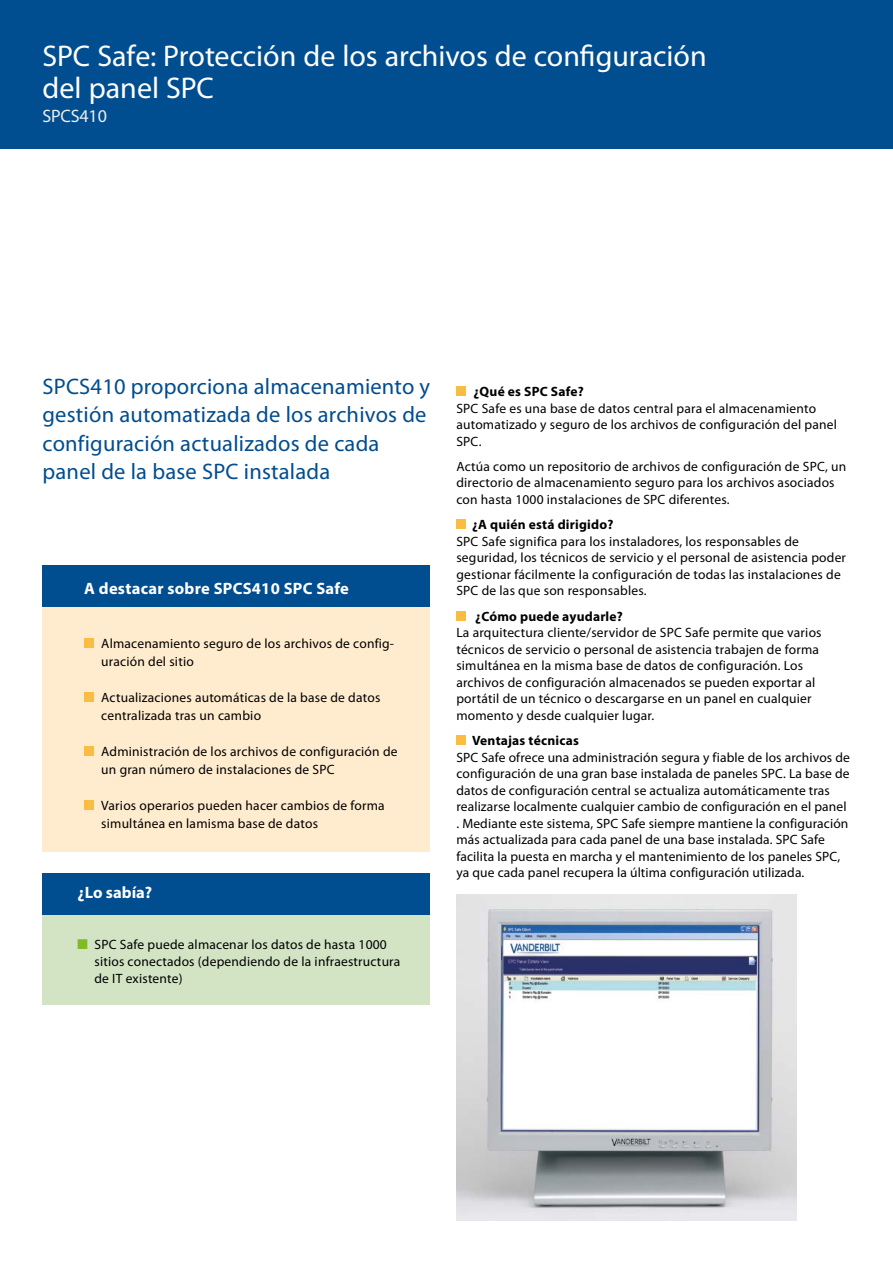
<style>
.page{position:relative;width:893px;height:1263px;background:#fff}
.page>*{position:absolute;margin:0;border:0;box-sizing:border-box;transform-origin:0 0}
.t1{font:30px/31.5px "Myriad Pro";color:#fff}
.t2{font:22.5px/28.5px "Myriad Pro";letter-spacing:.01em;color:#004d8f}
.t3{font:18px "Myriad Pro";letter-spacing:-.01em;color:#ededed}
.t4{font:700 16.5px "Myriad Pro";letter-spacing:.015em;color:#fff}
.t5{font:13.5px/16.5px "Myriad Pro";letter-spacing:.015em;color:#000}
.t6{font:700 13.5px "Myriad Pro";letter-spacing:.015em;color:#000}
.s1{font-family:"Monotype Sorts";color:#80ba27}
</style>
<div class="page">
<div style="left:0;top:0;width:893px;height:149px;background:#004d8f"></div>
<div style="left:456px;top:387px;width:10px;height:9px;background:#fbbc43"></div>
<div style="left:456px;top:520px;width:10px;height:9px;background:#fbbc43"></div>
<div style="left:456px;top:611px;width:10px;height:10px;background:#fbbc43"></div>
<div style="left:456px;top:736px;width:10px;height:9px;background:#fbbc43"></div>
<div style="left:43px;top:566px;width:387px;height:41px;background:#004d8f"></div>
<div style="left:43px;top:607px;width:387px;height:245px;background:#ffebcd"></div>
<div style="left:84px;top:639px;width:10px;height:9px;background:#fbbc43"></div>
<div style="left:84px;top:693px;width:10px;height:9px;background:#fbbc43"></div>
<div style="left:84px;top:747px;width:10px;height:9px;background:#fbbc43"></div>
<div style="left:84px;top:801px;width:10px;height:9px;background:#fbbc43"></div>
<div style="left:43px;top:873px;width:387px;height:43px;background:#004d8f"></div>
<div style="left:43px;top:916px;width:387px;height:89px;background:#d2e4c4"></div>
<img style="left:456px;top:895px;width:340px;height:326px">
<h1 class="t1" style="left:43px;top:40px;width:666px">SPC Safe: Protección de los archivos de configuración del panel SPC</h1>
<h3 class="t3" style="left:43px;top:105px;width:66px">SPCS410</h3>
<h2 class="t2" style="left:43px;top:372px;width:389px">SPCS410 proporciona almacenamiento y gestión automatizada de los archivos de configuración actualizados de cada panel de la base SPC instalada</h2>
<p class="t4" style="left:84px;top:578px;width:266px">A destacar sobre SPCS410 SPC Safe</p>
<p class="t5" style="left:101px;top:634px;width:294px;line-height:18px">Almacenamiento seguro de los archivos de config&shy;uración del sitio</p>
<p class="t5" style="left:101px;top:688px;width:281px;line-height:18px">Actualizaciones automáticas de la base de datos centralizada tras un cambio</p>
<p class="t5" style="left:101px;top:742px;width:298px;line-height:18px">Administración de los archivos de configuración de un gran número de instalaciones de SPC</p>
<p class="t5" style="left:101px;top:796px;width:285px;line-height:18px">Varios operarios pueden hacer cambios de forma simultánea en lamisma base de datos</p>
<p class="t4" style="left:77px;top:882px;width:76px">¿Lo sabía?</p>
<p class="t5" style="left:94px;top:936px;width:307px;line-height:17px;text-indent:-17px"><span class="s1">n</span> SPC Safe puede almacenar los datos de hasta 1000 sitios conectados (dependiendo de la infraestructura de IT existente)</p>
<p class="t6" style="left:473px;top:383px;width:112px">¿Qué es SPC Safe?</p>
<p class="t5" style="left:456px;top:400px;width:382px">SPC Safe es una base de datos central para el almacenamiento automatizado y seguro de los archivos de configuración del panel<br>SPC.</p>
<p class="t5" style="left:456px;top:458px;width:391px">Actúa como un repositorio de archivos de configuración de SPC, un directorio de almacenamiento seguro para los archivos asociados con hasta 1000 instalaciones de SPC diferentes.</p>
<p class="t6" style="left:472px;top:516px;width:143px">¿A quién está dirigido?</p>
<p class="t5" style="left:456px;top:533px;width:391px">SPC Safe significa para los instaladores, los responsables de seguridad, los técnicos de servicio y el personal de asistencia poder gestionar fácilmente la configuración de todas las instalaciones de SPC de las que son responsables.</p>
<p class="t6" style="left:475px;top:607px;width:149px">¿Cómo puede ayudarle?</p>
<p class="t5" style="left:456px;top:624px;width:367px">La arquitectura cliente/servidor de SPC Safe permite que varios técnicos de servicio o personal de asistencia trabajen de forma simultánea en la misma base de datos de configuración. Los archivos de configuración almacenados se pueden exportar al portátil de un técnico o descargarse en un panel en cualquier momento y desde cualquier lugar.</p>
<p class="t6" style="left:472px;top:732px;width:108px">Ventajas técnicas</p>
<p class="t5" style="left:456px;top:749px;width:395px">SPC Safe ofrece una administración segura y fiable de los archivos de configuración de una gran base instalada de paneles SPC. La base de datos de configuración central se actualiza automáticamente tras realizarse localmente cualquier cambio de configuración en el panel . Mediante este sistema, SPC Safe siempre mantiene la configuración más actualizada para cada panel de una base instalada. SPC Safe facilita la puesta en marcha y el mantenimiento de los paneles SPC, ya que cada panel recupera la última configuración utilizada.</p>
</div>
